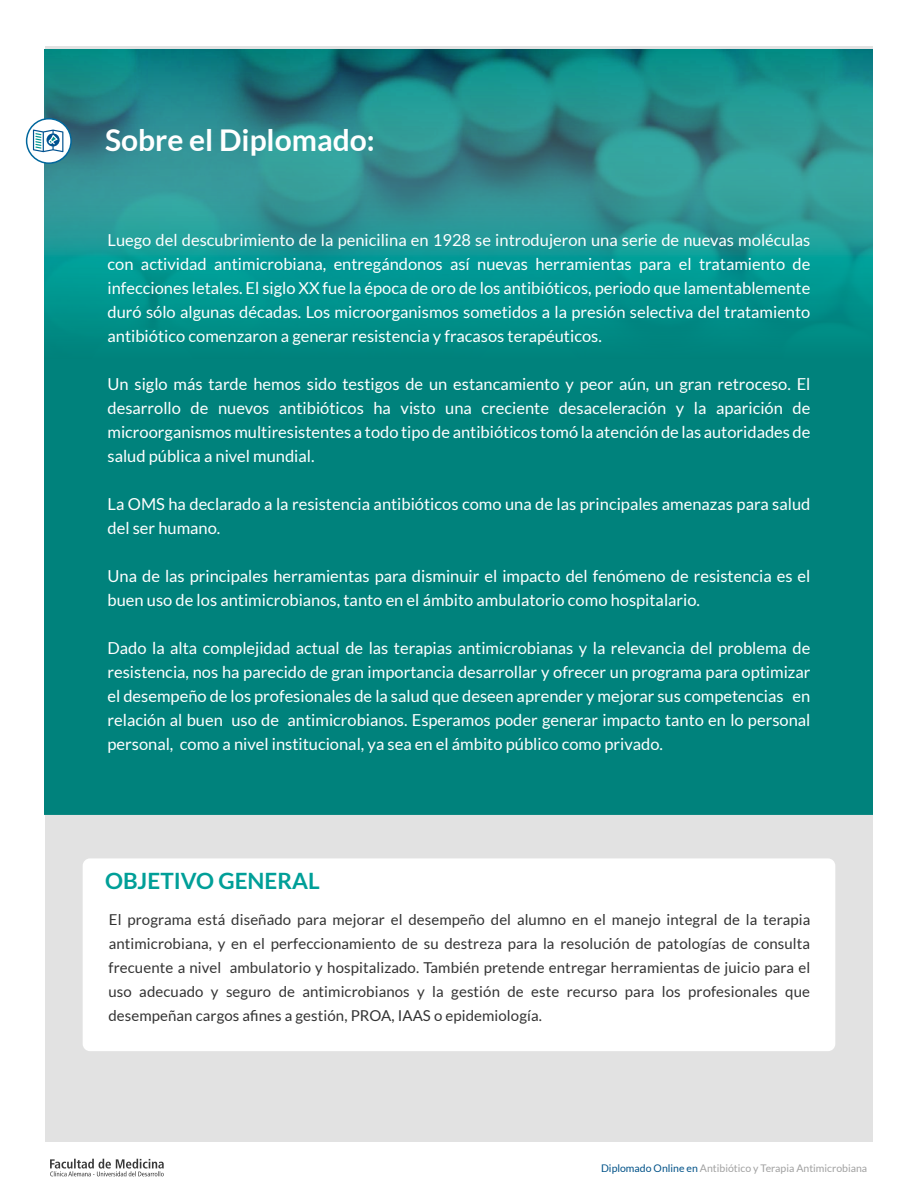
<style>
.page{position:relative;width:918px;height:1188px;background:#fff}
.page>*{position:absolute;margin:0;border:0;box-sizing:border-box;transform-origin:0 0}
.t1{font:700 30px "Lato";color:#fff}
.t2{font:700 22.5px "Lato";color:#009f98}
.t3{font:16.5px/24px "Lato";color:#fff;text-align:justify}
.t4{font:15px/24px "Lato";letter-spacing:.005em;color:#333;text-align:justify}
.t5{font:10.5px "Lato";color:#a1a1a1}
.s1{color:#005288}
</style>
<div class="page">
<div style="left:45px;top:46px;width:828px;height:1096px;background:#e2e2e2"></div>
<img style="left:45px;top:49px;width:828px;height:765px">
<svg style="left:50px;top:1159px;width:114px;height:17px"></svg>
<svg style="left:27px;top:119px;width:44px;height:44px"></svg>
<div style="left:26px;top:118px;width:46px;height:46px;border:2px solid #00679d;border-radius:50%"></div>
<svg style="left:33px;top:130px;width:30px;height:22px"></svg>
<div style="left:83px;top:858px;width:752px;height:193px;background:#fff;border-radius:7px"></div>
<h1 class="t1" style="left:105px;top:123px;width:271px">Sobre el Diplomado:</h1>
<p class="t3" style="left:108px;top:228px;width:704px">Luego del descubrimiento de la penicilina en 1928 se introdujeron una serie de nuevas moléculas con actividad antimicrobiana, entregándonos así nuevas herramientas para el tratamiento de infecciones letales. El siglo XX fue la época de oro de los antibióticos, periodo que lamentablemente duró sólo algunas décadas. Los microorganismos sometidos a la presión selectiva del tratamiento antibiótico comenzaron a generar resistencia y fracasos terapéuticos.</p>
<p class="t3" style="left:108px;top:372px;width:704px">Un siglo más tarde hemos sido testigos de un estancamiento y peor aún, un gran retroceso. El desarrollo de nuevos antibióticos ha visto una creciente desaceleración y la aparición de microorganismos multiresistentes a todo tipo de antibióticos tomó la atención de las autoridades de salud pública a nivel mundial.</p>
<p class="t3" style="left:108px;top:492px;width:704px">La OMS ha declarado a la resistencia antibióticos como una de las principales amenazas para salud del ser humano.</p>
<p class="t3" style="left:108px;top:564px;width:704px">Una de las principales herramientas para disminuir el impacto del fenómeno de resistencia es el buen uso de los antimicrobianos, tanto en el ámbito ambulatorio como hospitalario.</p>
<p class="t3" style="left:108px;top:636px;width:704px">Dado la alta complejidad actual de las terapias antimicrobianas y la relevancia del problema de resistencia, nos ha parecido de gran importancia desarrollar y ofrecer un programa para optimizar el desempeño de los profesionales de la salud que deseen aprender y mejorar sus competencias en relación al buen uso de antimicrobianos. Esperamos poder generar impacto tanto en lo personal personal, como a nivel institucional, ya sea en el ámbito público como privado.</p>
<h2 class="t2" style="left:105px;top:868px;width:216px">OBJETIVO GENERAL</h2>
<p class="t4" style="left:108px;top:907px;width:704px">El programa está diseñado para mejorar el desempeño del alumno en el manejo integral de la terapia antimicrobiana, y en el perfeccionamiento de su destreza para la resolución de patologías de consulta frecuente a nivel ambulatorio y hospitalizado. También pretende entregar herramientas de juicio para el uso adecuado y seguro de antimicrobianos y la gestión de este recurso para los profesionales que desempeñan cargos afines a gestión, PROA, IAAS o epidemiología.</p>
<p class="t5" style="left:601px;top:1163px;width:268px"><span class="s1">Diplomado Online en</span> Antibiótico y Terapia Antimicrobiana</p>
</div>
